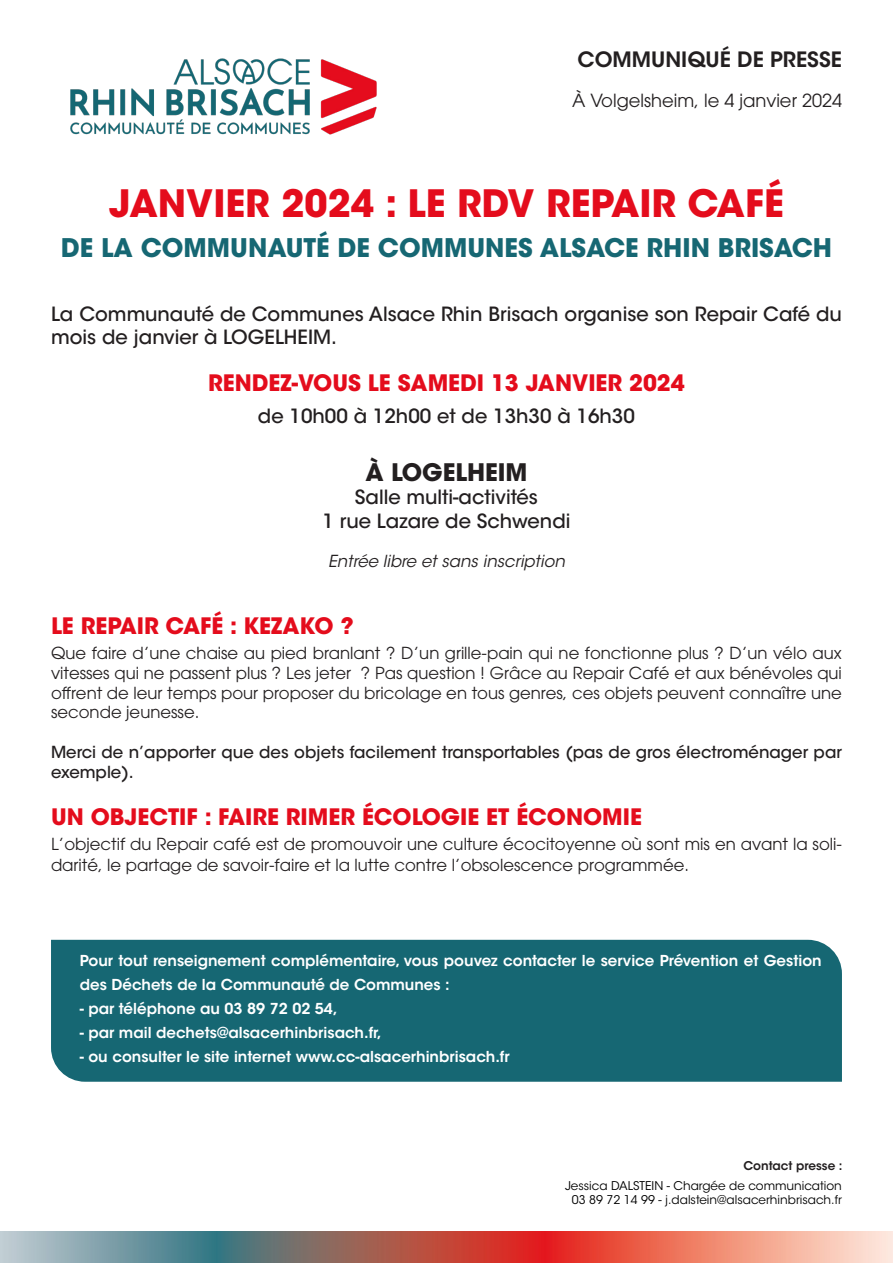
<style>
.page{position:relative;width:893px;height:1263px;background:#fff}
.page>*{position:absolute;margin:0;border:0;box-sizing:border-box;transform-origin:0 0}
.t1{font:700 37.5px "ITC Avant Garde Std";color:#e40c1c}
.t2{font:700 25.5px "ITC Avant Garde Std";color:#166773}
.t3{font:700 24px "ITC Avant Garde Std";color:#231f20}
.t4{font:700 22.5px "ITC Avant Garde Std";color:#e40c1c}
.t5{font:600 21px "ITC Avant Garde Std";color:#231f20}
.t6{font:500 19.5px/23.4px "ITC Avant Garde Std";color:#231f20}
.t7{font:18px "ITC Avant Garde Pro";color:#231f20}
.t8{font:16.5px/19.8px "ITC Avant Garde Pro";color:#231f20;text-align:justify}
.t9{font:500 16.5px/19.8px "ITC Avant Garde Std";color:#231f20}
.t10{font:italic 16.5px "ITC Avant Garde Std";color:#231f20}
.t11{font:600 15px/24px "ITC Avant Garde Std";color:#fff}
.t12{font:12px "ITC Avant Garde Std";color:#000}
.t13{font:600 12px "ITC Avant Garde Std";color:#231f20}
</style>
<div class="page">
<img style="left:70px;top:58px;width:307px;height:77px">
<img style="left:0;top:1232px;width:893px;height:31px">
<div style="left:51px;top:940px;width:791px;height:142px;background:#166773"></div>
<p class="t5" style="left:578px;top:46px;width:266px">COMMUNIQUÉ DE PRESSE</p>
<p class="t7" style="left:572px;top:89px;width:271px">À Volgelsheim, le 4 janvier 2024</p>
<p class="t1" style="left:109px;top:179px;width:676px">JANVIER 2024 : LE RDV REPAIR CAFÉ</p>
<p class="t2" style="left:61px;top:231px;width:773px">DE LA COMMUNAUTÉ DE COMMUNES ALSACE RHIN BRISACH</p>
<p class="t6" style="left:51px;top:302px;width:792px">La Communauté de Communes Alsace Rhin Brisach organise son Repair Café du mois de janvier à LOGELHEIM.</p>
<p class="t4" style="left:208px;top:368px;width:478px">RENDEZ-VOUS LE SAMEDI 13 JANVIER 2024</p>
<p class="t6" style="left:258px;top:405px;width:378px">de 10h00 à 12h00 et de 13h30 à 16h30</p>
<p class="t3" style="left:365px;top:456px;width:164px">À LOGELHEIM</p>
<p class="t6" style="left:355px;top:486px;width:185px">Salle multi-activités</p>
<p class="t6" style="left:322px;top:509px;width:249px">1 rue Lazare de Schwendi</p>
<p class="t10" style="left:328px;top:551px;width:238px">Entrée libre et sans inscription</p>
<p class="t4" style="left:51px;top:611px;width:304px">LE REPAIR CAFÉ : KEZAKO ?</p>
<p class="t8" style="left:51px;top:643px;width:792px">Que faire d’une chaise au pied branlant ? D’un grille-pain qui ne fonctionne plus ? D’un vélo aux vitesses qui ne passent plus ? Les jeter ? Pas question ! Grâce au Repair Café et aux bénévoles qui offrent de leur temps pour proposer du bricolage en tous genres, ces objets peuvent connaître une seconde jeunesse.</p>
<p class="t9" style="left:51px;top:742px;width:792px">Merci de n’apporter que des objets facilement transportables (pas de gros électroménager par exemple).</p>
<p class="t4" style="left:51px;top:802px;width:592px">UN OBJECTIF : FAIRE RIMER ÉCOLOGIE ET ÉCONOMIE</p>
<p class="t8" style="left:51px;top:833px;width:792px;line-height:21.6px">L’objectif du Repair café est de promouvoir une culture écocitoyenne où sont mis en avant la soli&shy;darité, le partage de savoir-faire et la lutte contre l’obsolescence programmée.</p>
<p class="t11" style="left:80px;top:948px;width:743px">Pour tout renseignement complémentaire, vous pouvez contacter le service Prévention et Gestion des Déchets de la Communauté de Communes :</p>
<p class="t11" style="left:80px;top:996px;width:259px">- par téléphone au 03 89 72 02 54,</p>
<p class="t11" style="left:80px;top:1020px;width:304px">- par mail dechets@alsacerhinbrisach.fr,</p>
<p class="t11" style="left:80px;top:1044px;width:431px">- ou consulter le site internet www.cc-alsacerhinbrisach.fr</p>
<p class="t13" style="left:743px;top:1158px;width:101px">Contact presse :</p>
<p class="t12" style="left:565px;top:1178px;width:278px">Jessica DALSTEIN - Chargée de communication</p>
<p class="t12" style="left:572px;top:1192px;width:271px">03 89 72 14 99 - j.dalstein@alsacerhinbrisach.fr</p>
</div>
